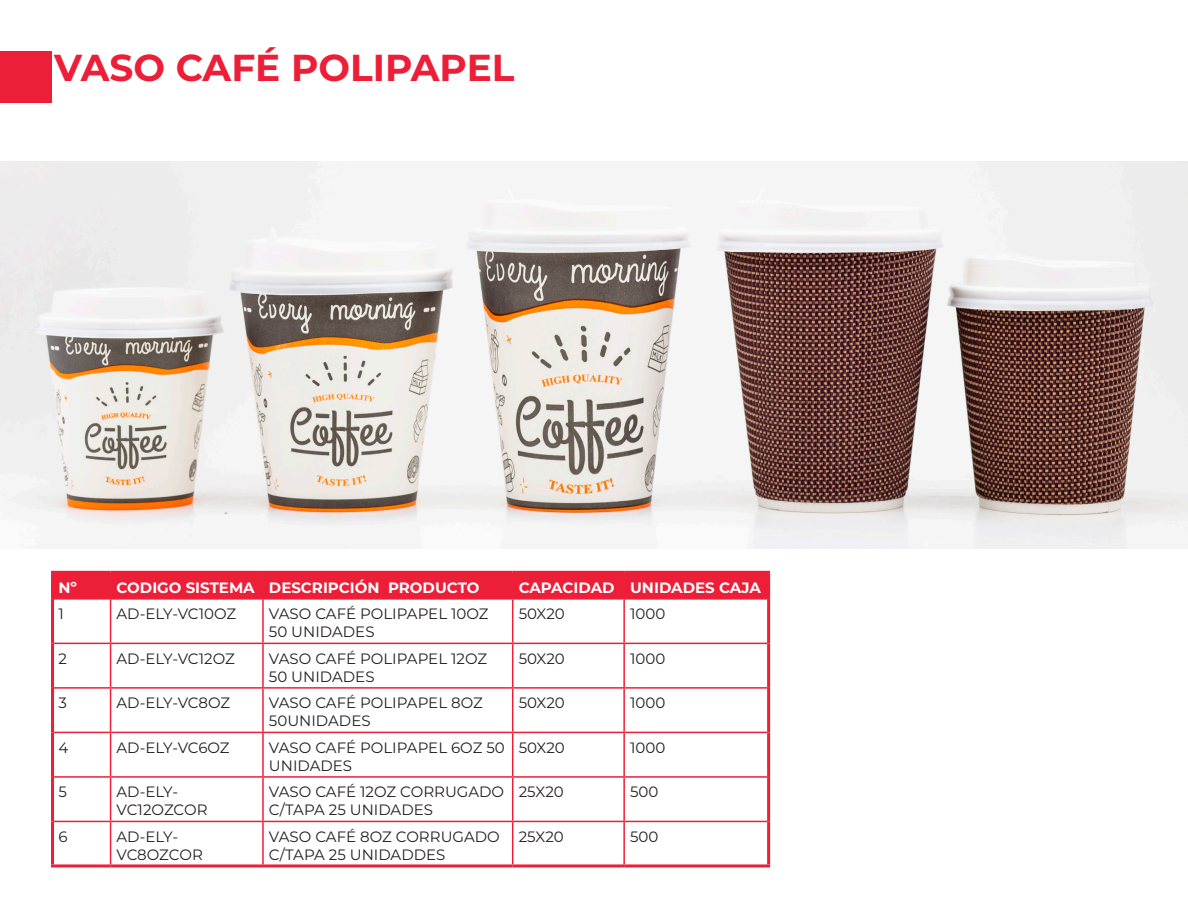
<style>
.page{position:relative;width:1188px;height:918px;background:#fff}
.page>*{position:absolute;margin:0;border:0;box-sizing:border-box;transform-origin:0 0}
.t1{font:700 37.5px "Montserrat";color:#ed1e37}
.t2{font:15px/18px "Montserrat";color:#231f20}
.t3{font:700 15px "Montserrat";color:#fff}
</style>
<div class="page">
<div style="left:0;top:51px;width:51px;height:51px;background:#ed1e37"></div>
<div style="left:54px;top:574px;width:713px;height:24px;background:#ed1e37"></div>
<hr style="left:623px;top:574px;width:2px;height:24px;background:#ed1e37">
<hr style="left:54px;top:598px;width:57px;height:2px;background:#ed1e37">
<hr style="left:111px;top:598px;width:152px;height:2px;background:#ed1e37">
<hr style="left:110px;top:600px;width:1px;height:43px;background:#ed1e37">
<hr style="left:263px;top:598px;width:250px;height:2px;background:#ed1e37">
<hr style="left:262px;top:600px;width:2px;height:43px;background:#ed1e37">
<hr style="left:513px;top:598px;width:111px;height:2px;background:#ed1e37">
<hr style="left:512px;top:600px;width:1px;height:43px;background:#ed1e37">
<hr style="left:624px;top:598px;width:143px;height:2px;background:#ed1e37">
<hr style="left:623px;top:600px;width:2px;height:43px;background:#ed1e37">
<hr style="left:54px;top:643px;width:57px;height:1px;background:#ed1e37">
<hr style="left:111px;top:643px;width:152px;height:1px;background:#ed1e37">
<hr style="left:110px;top:644px;width:1px;height:43px;background:#ed1e37">
<hr style="left:263px;top:643px;width:250px;height:1px;background:#ed1e37">
<hr style="left:262px;top:644px;width:2px;height:43px;background:#ed1e37">
<hr style="left:513px;top:643px;width:111px;height:1px;background:#ed1e37">
<hr style="left:512px;top:644px;width:1px;height:43px;background:#ed1e37">
<hr style="left:624px;top:643px;width:143px;height:1px;background:#ed1e37">
<hr style="left:623px;top:644px;width:2px;height:43px;background:#ed1e37">
<hr style="left:54px;top:687px;width:57px;height:2px;background:#ed1e37">
<hr style="left:111px;top:687px;width:152px;height:2px;background:#ed1e37">
<hr style="left:110px;top:689px;width:1px;height:43px;background:#ed1e37">
<hr style="left:263px;top:687px;width:250px;height:2px;background:#ed1e37">
<hr style="left:262px;top:689px;width:2px;height:43px;background:#ed1e37">
<hr style="left:513px;top:687px;width:111px;height:2px;background:#ed1e37">
<hr style="left:512px;top:689px;width:1px;height:43px;background:#ed1e37">
<hr style="left:624px;top:687px;width:143px;height:2px;background:#ed1e37">
<hr style="left:623px;top:689px;width:2px;height:43px;background:#ed1e37">
<hr style="left:54px;top:732px;width:57px;height:1px;background:#ed1e37">
<hr style="left:111px;top:732px;width:152px;height:1px;background:#ed1e37">
<hr style="left:110px;top:733px;width:1px;height:43px;background:#ed1e37">
<hr style="left:263px;top:732px;width:250px;height:1px;background:#ed1e37">
<hr style="left:262px;top:733px;width:2px;height:43px;background:#ed1e37">
<hr style="left:513px;top:732px;width:111px;height:1px;background:#ed1e37">
<hr style="left:512px;top:733px;width:1px;height:43px;background:#ed1e37">
<hr style="left:624px;top:732px;width:143px;height:1px;background:#ed1e37">
<hr style="left:623px;top:733px;width:2px;height:43px;background:#ed1e37">
<hr style="left:54px;top:776px;width:57px;height:2px;background:#ed1e37">
<hr style="left:111px;top:776px;width:152px;height:2px;background:#ed1e37">
<hr style="left:110px;top:778px;width:1px;height:43px;background:#ed1e37">
<hr style="left:263px;top:776px;width:250px;height:2px;background:#ed1e37">
<hr style="left:262px;top:778px;width:2px;height:43px;background:#ed1e37">
<hr style="left:513px;top:776px;width:111px;height:2px;background:#ed1e37">
<hr style="left:512px;top:778px;width:1px;height:43px;background:#ed1e37">
<hr style="left:624px;top:776px;width:143px;height:2px;background:#ed1e37">
<hr style="left:623px;top:778px;width:2px;height:43px;background:#ed1e37">
<hr style="left:54px;top:821px;width:57px;height:1px;background:#ed1e37">
<hr style="left:111px;top:821px;width:152px;height:1px;background:#ed1e37">
<hr style="left:110px;top:822px;width:1px;height:42px;background:#ed1e37">
<hr style="left:263px;top:821px;width:250px;height:1px;background:#ed1e37">
<hr style="left:262px;top:822px;width:2px;height:42px;background:#ed1e37">
<hr style="left:513px;top:821px;width:111px;height:1px;background:#ed1e37">
<hr style="left:512px;top:822px;width:1px;height:42px;background:#ed1e37">
<hr style="left:624px;top:821px;width:143px;height:1px;background:#ed1e37">
<hr style="left:623px;top:822px;width:2px;height:42px;background:#ed1e37">
<hr style="left:51px;top:571px;width:60px;height:3px;background:#ed1e37">
<hr style="left:51px;top:574px;width:3px;height:25px;background:#ed1e37">
<hr style="left:111px;top:571px;width:152px;height:3px;background:#ed1e37">
<hr style="left:263px;top:571px;width:250px;height:3px;background:#ed1e37">
<hr style="left:513px;top:571px;width:111px;height:3px;background:#ed1e37">
<hr style="left:624px;top:571px;width:146px;height:3px;background:#ed1e37">
<hr style="left:767px;top:574px;width:3px;height:25px;background:#ed1e37">
<hr style="left:51px;top:599px;width:3px;height:44px;background:#ed1e37">
<hr style="left:767px;top:599px;width:3px;height:44px;background:#ed1e37">
<hr style="left:51px;top:643px;width:3px;height:45px;background:#ed1e37">
<hr style="left:767px;top:643px;width:3px;height:45px;background:#ed1e37">
<hr style="left:51px;top:688px;width:3px;height:44px;background:#ed1e37">
<hr style="left:767px;top:688px;width:3px;height:44px;background:#ed1e37">
<hr style="left:51px;top:732px;width:3px;height:45px;background:#ed1e37">
<hr style="left:767px;top:732px;width:3px;height:45px;background:#ed1e37">
<hr style="left:51px;top:777px;width:3px;height:44px;background:#ed1e37">
<hr style="left:767px;top:777px;width:3px;height:44px;background:#ed1e37">
<hr style="left:51px;top:821px;width:3px;height:43px;background:#ed1e37">
<hr style="left:767px;top:821px;width:3px;height:43px;background:#ed1e37">
<hr style="left:51px;top:864px;width:60px;height:3px;background:#ed1e37">
<hr style="left:111px;top:864px;width:152px;height:3px;background:#ed1e37">
<hr style="left:263px;top:864px;width:250px;height:3px;background:#ed1e37">
<hr style="left:513px;top:864px;width:111px;height:3px;background:#ed1e37">
<hr style="left:624px;top:864px;width:146px;height:3px;background:#ed1e37">
<img style="left:1px;top:162px;width:1187px;height:386px">
<p class="t1" style="left:54px;top:41px;width:462px">VASO CAFÉ POLIPAPEL</p>
<p class="t3" style="left:59px;top:577px;width:20px">Nº</p>
<p class="t3" style="left:117px;top:577px;width:140px">CODIGO SISTEMA</p>
<p class="t3" style="left:269px;top:577px;width:212px">DESCRIPCIÓN PRODUCTO</p>
<p class="t3" style="left:519px;top:577px;width:97px">CAPACIDAD</p>
<p class="t3" style="left:630px;top:577px;width:132px">UNIDADES CAJA</p>
<p class="t2" style="left:59px;top:605px;width:7px">1</p>
<p class="t2" style="left:117px;top:605px;width:121px">AD-ELY-VC10OZ</p>
<p class="t2" style="left:269px;top:605px;width:221px">VASO CAFÉ POLIPAPEL 10OZ<br>50 UNIDADES</p>
<p class="t2" style="left:519px;top:605px;width:48px">50X20</p>
<p class="t2" style="left:630px;top:605px;width:37px">1000</p>
<p class="t2" style="left:59px;top:649px;width:10px">2</p>
<p class="t2" style="left:117px;top:649px;width:120px">AD-ELY-VC12OZ</p>
<p class="t2" style="left:269px;top:649px;width:220px">VASO CAFÉ POLIPAPEL 12OZ<br>50 UNIDADES</p>
<p class="t2" style="left:519px;top:649px;width:48px">50X20</p>
<p class="t2" style="left:630px;top:649px;width:37px">1000</p>
<p class="t2" style="left:59px;top:694px;width:10px">3</p>
<p class="t2" style="left:117px;top:694px;width:115px">AD-ELY-VC8OZ</p>
<p class="t2" style="left:269px;top:694px;width:215px">VASO CAFÉ POLIPAPEL 8OZ<br>50UNIDADES</p>
<p class="t2" style="left:519px;top:694px;width:48px">50X20</p>
<p class="t2" style="left:630px;top:694px;width:37px">1000</p>
<p class="t2" style="left:59px;top:738px;width:11px">4</p>
<p class="t2" style="left:117px;top:738px;width:115px">AD-ELY-VC6OZ</p>
<p class="t2" style="left:269px;top:738px;width:237px">VASO CAFÉ POLIPAPEL 6OZ 50<br>UNIDADES</p>
<p class="t2" style="left:519px;top:738px;width:48px">50X20</p>
<p class="t2" style="left:630px;top:738px;width:37px">1000</p>
<p class="t2" style="left:59px;top:783px;width:10px">5</p>
<p class="t2" style="left:117px;top:783px;width:93px">AD-ELY-<br>VC12OZCOR</p>
<p class="t2" style="left:269px;top:783px;width:237px">VASO CAFÉ 12OZ CORRUGADO<br>C/TAPA 25 UNIDADES</p>
<p class="t2" style="left:519px;top:783px;width:47px">25X20</p>
<p class="t2" style="left:630px;top:783px;width:30px">500</p>
<p class="t2" style="left:59px;top:827px;width:11px">6</p>
<p class="t2" style="left:117px;top:827px;width:88px">AD-ELY-<br>VC8OZCOR</p>
<p class="t2" style="left:269px;top:827px;width:232px">VASO CAFÉ 8OZ CORRUGADO<br>C/TAPA 25 UNIDADDES</p>
<p class="t2" style="left:519px;top:827px;width:47px">25X20</p>
<p class="t2" style="left:630px;top:827px;width:30px">500</p>
</div>
